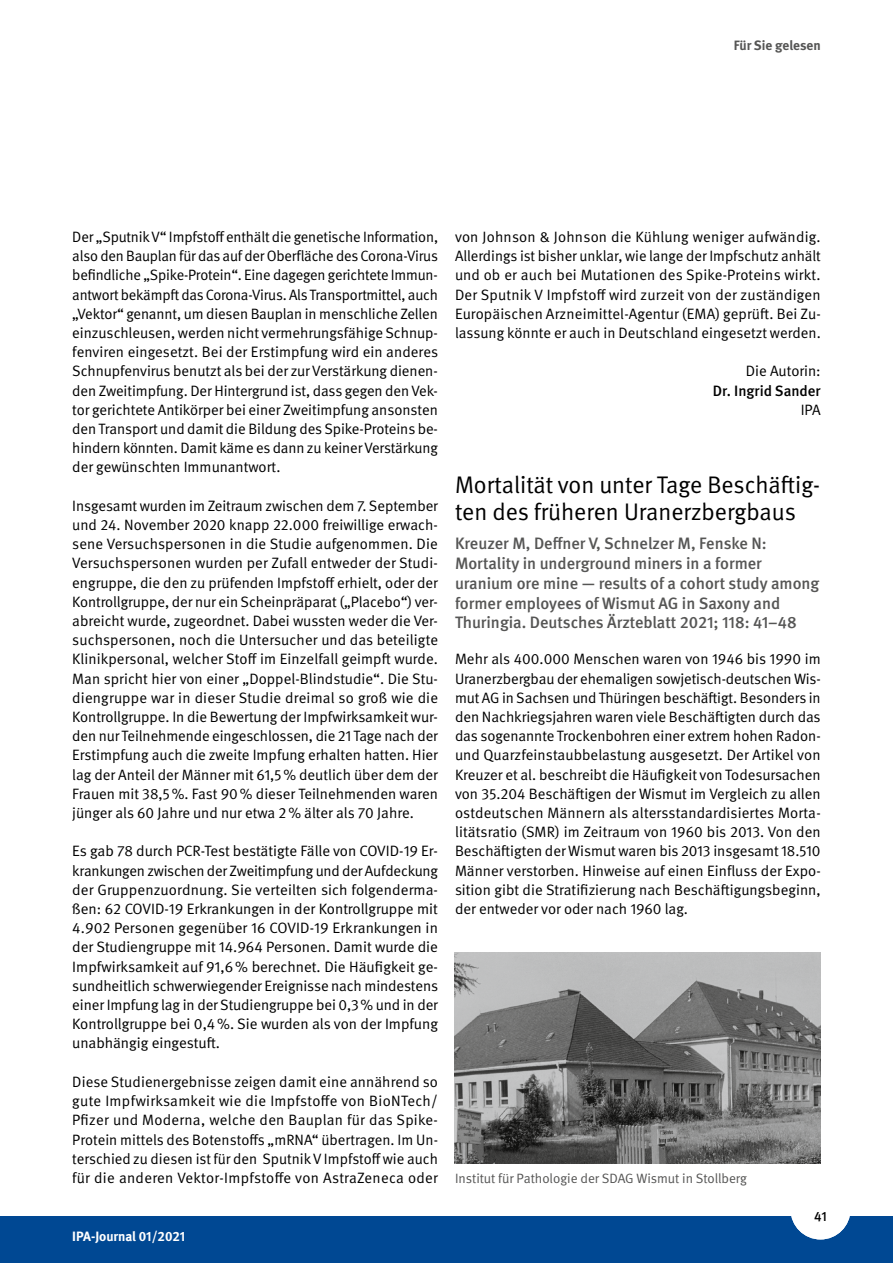
<style>
.page{position:relative;width:893px;height:1263px;background:#fff}
.page>*{position:absolute;margin:0;border:0;box-sizing:border-box;transform-origin:0 0}
._01_Standardschriftarten_ArtikelÜberschri{font:24px/27px "DGUV Meta";color:#000}
._01_Standardschriftarten_Rezension_Litera{font:500 16.5px/19.8px "DGUV Meta";color:#565655}
._01_Standardschriftarten_01_Fließtext{font:15px/19.2px "DGUV Meta";letter-spacing:-.005em;color:#000;text-align:justify}
._01_Standardschriftarten_AutorSchluss_gra{font:500 15px "DGUV Meta";color:#000}
._01_Standardschriftarten_AutorSchluss_sw{font:15px "DGUV Meta";color:#000}
.t1{font:13.5px "DGUV Meta";color:#565655}
.t2{font:700 13.5px "DGUV Meta";letter-spacing:-.01em;color:#fff}
.t3{font:700 13.5px "DGUV Meta";color:#565655}
.t4{font:500 13.5px "DGUV Meta";color:#000}
</style>
<div class="page">
<div style="left:0;top:1216px;width:893px;height:47px;background:#004893"></div>
<div style="left:791px;top:1179px;width:59px;height:60px;background:#fff;border-radius:50%"></div>
<img style="left:455px;top:952px;width:365px;height:212px">
<p class="t3" style="left:734px;top:37px;width:88px">Für Sie gelesen</p>
<p class="_01_Standardschriftarten_01_Fließtext" style="left:72px;top:228px;width:367px;text-align:left">Der „Sputnik V“ Impfstoff enthält die genetische Information, also den Bauplan für das auf der Oberfläche des Corona-Virus befindliche „Spike-Protein“. Eine dagegen gerichtete Immun&shy;antwort bekämpft das Corona-Virus. Als Transportmittel, auch „Vektor“ genannt, um diesen Bauplan in menschliche Zellen einzuschleusen, werden nicht vermehrungsfähige Schnup&shy;fenviren eingesetzt. Bei der Erstimpfung wird ein anderes Schnupfenvirus benutzt als bei der zur Verstärkung dienen&shy;den Zweitimpfung. Der Hintergrund ist, dass gegen den Vek&shy;tor gerichtete Antikörper bei einer Zweitimpfung ansonsten den Transport und damit die Bildung des Spike-Proteins be&shy;hindern könnten. Damit käme es dann zu keiner Verstärkung der gewünschten Immunantwort.</p>
<p class="_01_Standardschriftarten_01_Fließtext" style="left:72px;top:496px;width:367px">Insgesamt wurden im Zeitraum zwischen dem 7. September und 24. November 2020 knapp 22.000 freiwillige erwach&shy;sene Versuchspersonen in die Studie aufgenommen. Die Versuchspersonen wurden per Zufall entweder der Studi&shy;engruppe, die den zu prüfenden Impfstoff erhielt, oder der Kontrollgruppe, der nur ein Scheinpräparat („Placebo“) ver&shy;abreicht wurde, zugeordnet. Dabei wussten weder die Ver&shy;suchspersonen, noch die Untersucher und das beteiligte Klinikpersonal, welcher Stoff im Einzelfall geimpft wurde.<br>Man spricht hier von einer „Doppel-Blindstudie“. Die Stu&shy;diengruppe war in dieser Studie dreimal so groß wie die Kontrollgruppe. In die Bewertung der Impfwirksamkeit wur&shy;den nur Teilnehmende eingeschlossen, die 21 Tage nach der Erstimpfung auch die zweite Impfung erhalten hatten. Hier lag der Anteil der Männer mit 61,5% deutlich über dem der Frauen mit 38,5%. Fast 90% dieser Teilnehmenden waren jünger als 60 Jahre und nur etwa 2% älter als 70 Jahre.</p>
<p class="_01_Standardschriftarten_01_Fließtext" style="left:72px;top:842px;width:367px">Es gab 78 durch PCR-Test bestätigte Fälle von COVID-19 Er&shy;krankungen zwischen der Zweitimpfung und der Aufdeckung der Gruppenzuordnung. Sie verteilten sich folgenderma&shy;ßen: 62 COVID-19 Erkrankungen in der Kontrollgruppe mit 4.902 Personen gegenüber 16 COVID-19 Erkrankungen in der Studiengruppe mit 14.964 Personen. Damit wurde die Impfwirksamkeit auf 91,6% berechnet. Die Häufigkeit ge&shy;sundheitlich schwerwiegender Ereignisse nach mindestens einer Impfung lag in der Studiengruppe bei 0,3% und in der Kontrollgruppe bei 0,4%. Sie wurden als von der Impfung unabhängig eingestuft.</p>
<p class="_01_Standardschriftarten_01_Fließtext" style="left:72px;top:1072px;width:367px">Diese Studienergebnisse zeigen damit eine annährend so gute Impfwirksamkeit wie die Impfstoffe von BioNTech/ Pfizer und Moderna, welche den Bauplan für das Spike-Protein mittels des Botenstoffs „mRNA“ übertragen. Im Un&shy;terschied zu diesen ist für den Sputnik V Impfstoff wie auch für die anderen Vektor-Impfstoffe von AstraZeneca oder</p>
<p class="t2" style="left:72px;top:1228px;width:114px">IPA-Journal 01/2021</p>
<p class="_01_Standardschriftarten_01_Fließtext" style="left:455px;top:228px;width:367px">von Johnson &amp; Johnson die Kühlung weniger aufwändig.<br>Allerdings ist bisher unklar, wie lange der Impfschutz anhält und ob er auch bei Mutationen des Spike-Proteins wirkt.<br>Der Sputnik V Impfstoff wird zurzeit von der zuständigen Europäischen Arzneimittel-Agentur (EMA) geprüft. Bei Zu&shy;lassung könnte er auch in Deutschland eingesetzt werden.</p>
<p class="_01_Standardschriftarten_AutorSchluss_sw" style="left:746px;top:362px;width:76px">Die Autorin:</p>
<p class="_01_Standardschriftarten_AutorSchluss_gra" style="left:713px;top:382px;width:109px">Dr. Ingrid Sander</p>
<p class="_01_Standardschriftarten_AutorSchluss_sw" style="left:801px;top:401px;width:21px">IPA</p>
<h2 class="_01_Standardschriftarten_ArtikelÜberschri" style="left:455px;top:472px;width:367px">Mortalität von unter Tage Beschäftig&shy;ten des früheren Uranerzbergbaus</h2>
<p class="_01_Standardschriftarten_Rezension_Litera" style="left:455px;top:534px;width:366px">Kreuzer M, Deffner V, Schnelzer M, Fenske N:<br>Mortality in underground miners in a former uranium ore mine — results of a cohort study among former employees of Wismut AG in Saxony and Thuringia. Deutsches Ärzteblatt 2021; 118: 41–48</p>
<p class="_01_Standardschriftarten_01_Fließtext" style="left:455px;top:650px;width:367px">Mehr als 400.000 Menschen waren von 1946 bis 1990 im Uranerzbergbau der ehemaligen sowjetisch-deutschen Wis&shy;mut AG in Sachsen und Thüringen beschäftigt. Besonders in den Nachkriegsjahren waren viele Beschäftigten durch das das sogenannte Trockenbohren einer extrem hohen Radon&shy;und Quarzfeinstaubbelastung ausgesetzt. Der Artikel von Kreuzer et al. beschreibt die Häufigkeit von Todesursachen von 35.204 Beschäftigen der Wismut im Vergleich zu allen ostdeutschen Männern als altersstandardisiertes Morta&shy;litätsratio (SMR) im Zeitraum von 1960 bis 2013. Von den Beschäftigten der Wismut waren bis 2013 insgesamt 18.510<br>Männer verstorben. Hinweise auf einen Einfluss der Expo&shy;sition gibt die Stratifizierung nach Beschäftigungsbeginn, der entweder vor oder nach 1960 lag.</p>
<p class="t1" style="left:455px;top:1170px;width:293px">Institut für Pathologie der SDAG Wismut in Stollberg</p>
<p class="t4" style="left:814px;top:1209px;width:14px">41</p>
</div>
